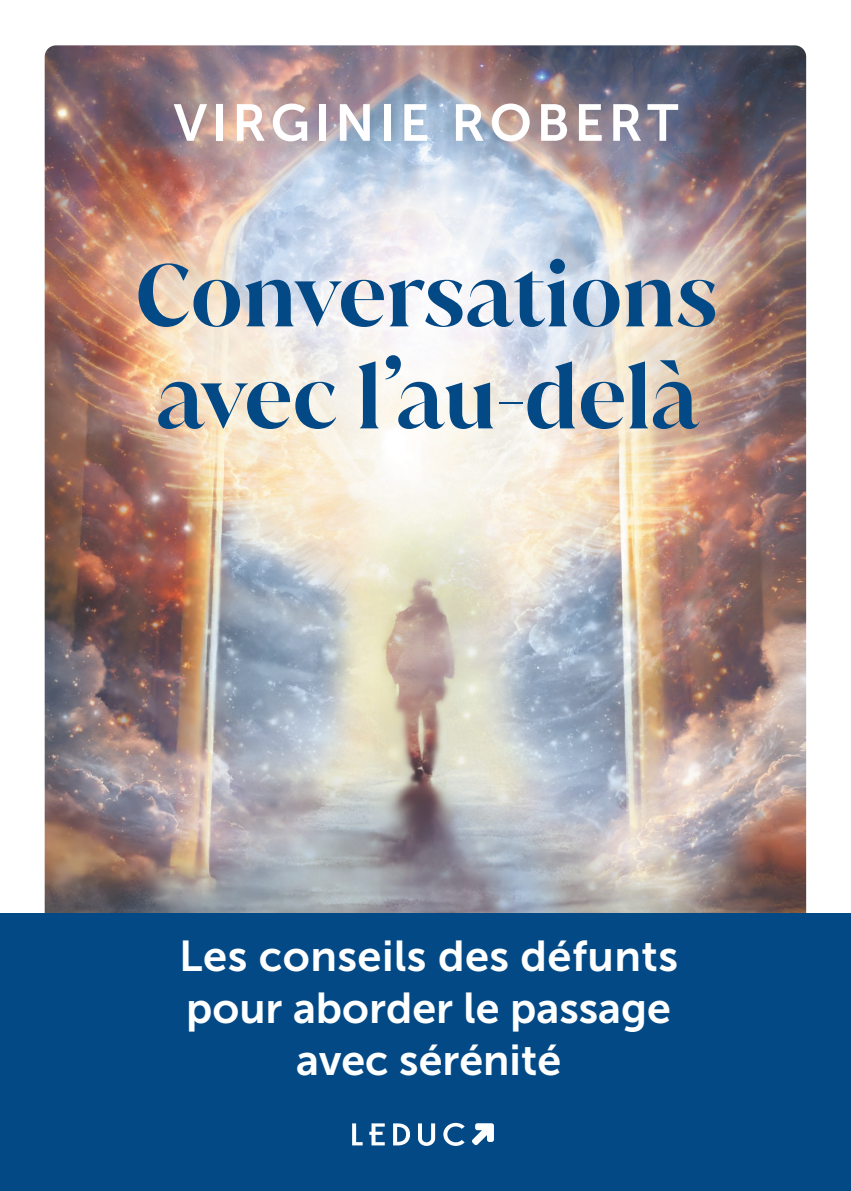
<style>
.page{position:relative;width:851px;height:1191px;background:#fff}
.page>*{position:absolute;margin:0;border:0;box-sizing:border-box;transform-origin:0 0}
.t1{font:600 85.8px/102px "Juana";color:#024986}
.t2{font:51.6px "Museo Sans 700";letter-spacing:.09em;color:#fff}
.t3{font:43px/52px "Museo Sans 700";color:#fff;text-align:center}
</style>
<div class="page">
<img style="left:45px;top:45px;width:761px;height:868px">
<div style="left:0;top:913px;width:850px;height:278px;background:#024986"></div>
<svg style="left:352px;top:1123px;width:10px;height:22px"></svg>
<svg style="left:369px;top:1123px;width:15px;height:22px"></svg>
<svg style="left:393px;top:1123px;width:17px;height:22px"></svg>
<svg style="left:418px;top:1123px;width:17px;height:22px"></svg>
<svg style="left:443px;top:1122px;width:21px;height:23px"></svg>
<svg style="left:472px;top:1123px;width:22px;height:22px"></svg>
<p class="t2" style="left:174px;top:94px;width:506px">VIRGINIE ROBERT</p>
<h1 class="t1" style="left:135px;top:243px;width:584px">Conversations avec l’au-delà</h1>
<p class="t3" style="left:179px;top:930px;width:500px">Les conseils des défunts pour aborder le passage avec sérénité</p>
</div>
